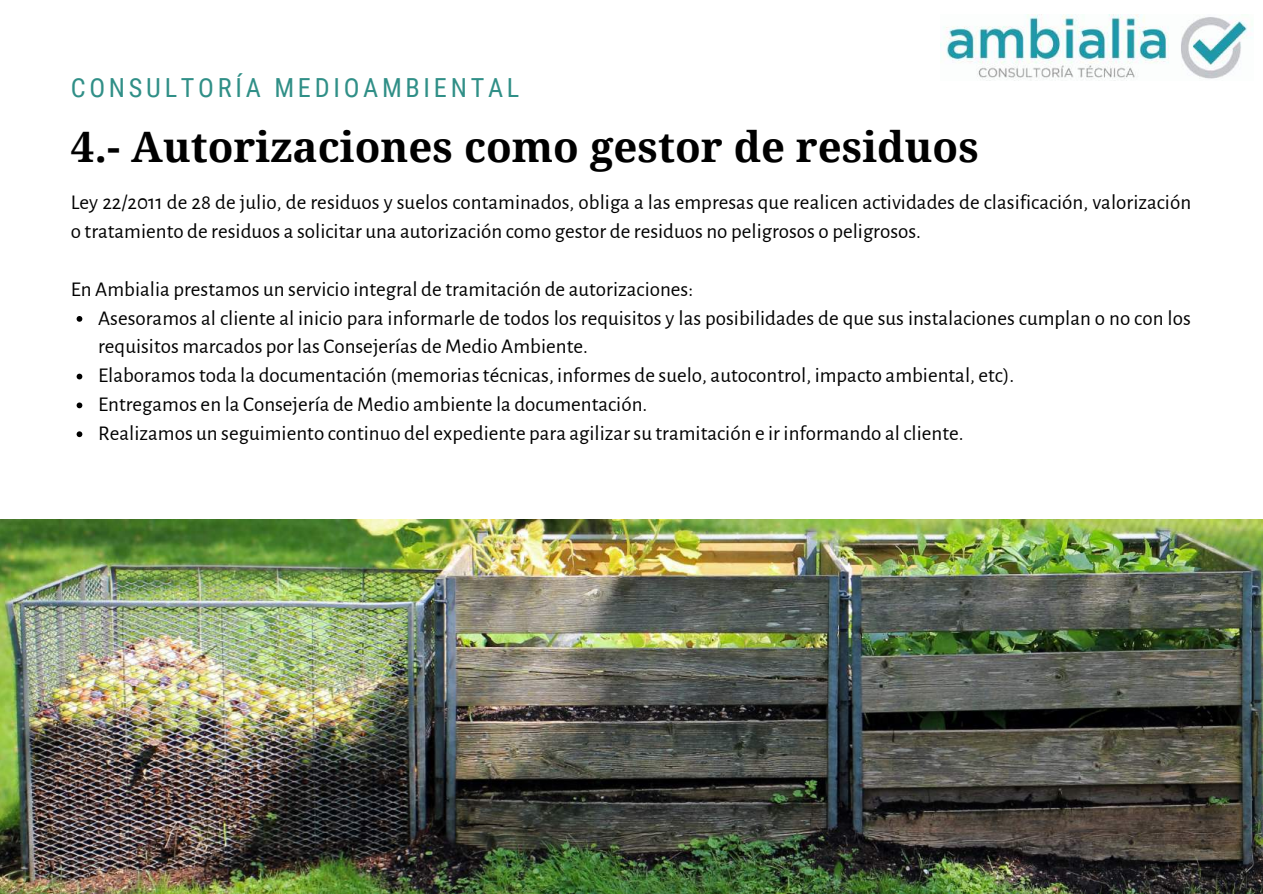
<style>
.page{position:relative;width:1263px;height:894px;background:#fff}
.page>*{position:absolute;margin:0;border:0;box-sizing:border-box;transform-origin:0 0}
.t1{font:700 42px "Droid Serif";color:#000}
.t2{font:26.25px "Roboto Condensed";letter-spacing:.14em;color:#308f87}
.t3{font:21px/28.8px "Alegreya Sans";color:#000}
</style>
<div class="page">
<img style="left:941px;top:15px;width:312px;height:65px">
<img style="left:0;top:519px;width:1263px;height:374px">
<svg style="left:77px;top:316px;width:5px;height:5px"></svg>
<svg style="left:77px;top:373px;width:5px;height:6px"></svg>
<svg style="left:77px;top:402px;width:5px;height:6px"></svg>
<svg style="left:77px;top:431px;width:5px;height:6px"></svg>
<p class="t2" style="left:71px;top:72px;width:450px">CONSULTORÍA MEDIOAMBIENTAL</p>
<h1 class="t1" style="left:71px;top:123px;width:909px">4.- Autorizaciones como gestor de residuos</h1>
<p class="t3" style="left:71px;top:188px;width:1122px">Ley 22/2011 de 28 de julio, de residuos y suelos contaminados, obliga a las empresas que realicen actividades de clasificación, valorización o tratamiento de residuos a solicitar una autorización como gestor de residuos no peligrosos o peligrosos.</p>
<p class="t3" style="left:98px;top:275px;width:1094px;text-indent:-27px">En Ambialia prestamos un servicio integral de tramitación de autorizaciones:<br>Asesoramos al cliente al inicio para informarle de todos los requisitos y las posibilidades de que sus instalaciones cumplan o no con los requisitos marcados por las Consejerías de Medio Ambiente.<br>Elaboramos toda la documentación (memorias técnicas, informes de suelo, autocontrol, impacto ambiental, etc).<br>Entregamos en la Consejería de Medio ambiente la documentación.<br>Realizamos un seguimiento continuo del expediente para agilizar su tramitación e ir informando al cliente.</p>
</div>
